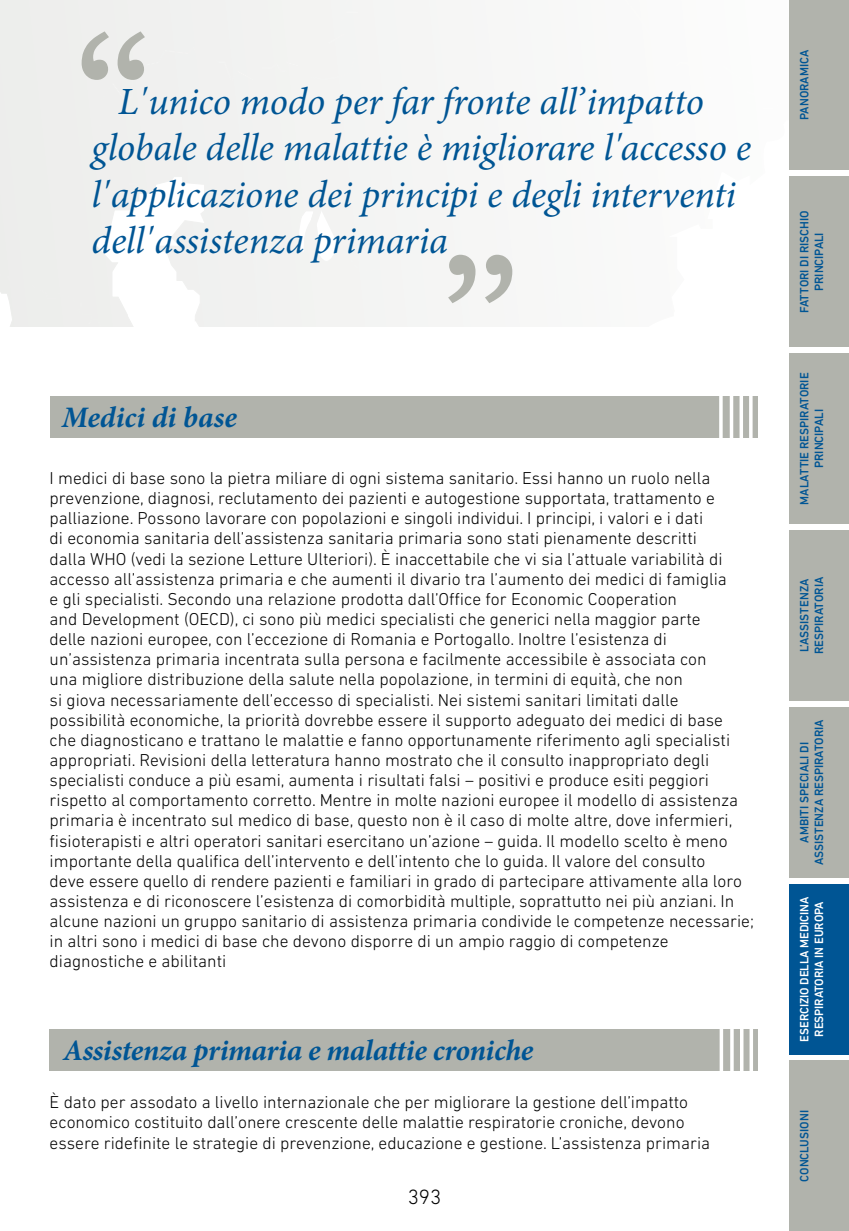
<style>
.page{position:relative;width:849px;height:1231px;background:#fff}
.page>*{position:absolute;margin:0;border:0;box-sizing:border-box;transform-origin:0 0}
.t1{font:197.75px "Euphemia UCAS";color:#b1b3ac}
.t2{font:italic 38.5px/46.2px "Minion Pro";letter-spacing:-.005em;color:#005594}
.t3{font:italic 700 29.75px "Minion Pro";letter-spacing:-.01em;color:#005594}
.t4{font:300 21px "DIN Next LT Pro";color:#000}
.t5{font:300 17.5px/20.1px "DIN Next LT Pro";color:#000}
.t6{font:500 12.25px/14.7px "DIN Next LT Pro";color:#005594;text-align:center}
.t7{font:500 12.25px/14.7px "DIN Next LT Pro";letter-spacing:-.005em;color:#fff;text-align:center}
</style>
<div class="page">
<div style="left:0;top:0;width:820px;height:271px;background:#eeeeed"></div>
<svg style="left:94px;top:0;width:699px;height:291px"></svg>
<svg style="left:0;top:271px;width:157px;height:55px"></svg>
<div style="left:195px;top:184px;width:478px;height:142px;background:#f5f5f4"></div>
<div style="left:50px;top:397px;width:707px;height:41px;background:#b1b3ac"></div>
<hr style="left:748px;top:386px;width:4px;height:72px;background:#fff">
<hr style="left:739px;top:386px;width:3px;height:72px;background:#fff">
<hr style="left:729px;top:386px;width:4px;height:72px;background:#fff">
<hr style="left:719px;top:386px;width:3px;height:72px;background:#fff">
<div style="left:50px;top:1029px;width:707px;height:41px;background:#b1b3ac"></div>
<hr style="left:749px;top:1019px;width:3px;height:72px;background:#fff">
<hr style="left:739px;top:1019px;width:4px;height:72px;background:#fff">
<hr style="left:730px;top:1019px;width:3px;height:72px;background:#fff">
<hr style="left:719px;top:1019px;width:4px;height:72px;background:#fff">
<div style="left:789px;top:0;width:59px;height:170px;background:#b1b3ac"></div>
<div style="left:789px;top:177px;width:59px;height:170px;background:#b1b3ac"></div>
<div style="left:789px;top:353px;width:59px;height:170px;background:#b1b3ac"></div>
<div style="left:789px;top:530px;width:59px;height:170px;background:#b1b3ac"></div>
<div style="left:789px;top:884px;width:59px;height:169px;background:#005594"></div>
<div style="left:789px;top:1060px;width:59px;height:170px;background:#b1b3ac"></div>
<div style="left:789px;top:707px;width:59px;height:170px;background:#b1b3ac"></div>
<h1 class="t1" style="left:76px;top:-17px;width:80px">“</h1>
<h2 class="t2" style="left:92px;top:79px;width:660px;text-indent:26px">L'unico modo per far fronte all’impatto globale delle malattie è migliorare l'accesso e l'applicazione dei principi e degli interventi dell'assistenza primaria</h2>
<h1 class="t1" style="left:441px;top:206px;width:82px">”</h1>
<h3 class="t3" style="left:62px;top:396px;width:176px">Medici di base</h3>
<p class="t5" style="left:50px;top:468px;width:705px">I medici di base sono la pietra miliare di ogni sistema sanitario. Essi hanno un ruolo nella prevenzione, diagnosi, reclutamento dei pazienti e autogestione supportata, trattamento e palliazione. Possono lavorare con popolazioni e singoli individui. I principi, i valori e i dati<br>di economia sanitaria dell’assistenza sanitaria primaria sono stati pienamente descritti<br>dalla WHO (vedi la sezione Letture Ulteriori). È inaccettabile che vi sia l’attuale variabilità di accesso all’assistenza primaria e che aumenti il divario tra l’aumento dei medici di famiglia<br>e gli specialisti. Secondo una relazione prodotta dall’Office for Economic Cooperation<br>and Development (OECD), ci sono più medici specialisti che generici nella maggior parte<br>delle nazioni europee, con l’eccezione di Romania e Portogallo. Inoltre l’esistenza di un’assistenza primaria incentrata sulla persona e facilmente accessibile è associata con<br>una migliore distribuzione della salute nella popolazione, in termini di equità, che non<br>si giova necessariamente dell’eccesso di specialisti. Nei sistemi sanitari limitati dalle possibilità economiche, la priorità dovrebbe essere il supporto adeguato dei medici di base<br>che diagnosticano e trattano le malattie e fanno opportunamente riferimento agli specialisti appropriati. Revisioni della letteratura hanno mostrato che il consulto inappropriato degli specialisti conduce a più esami, aumenta i risultati falsi – positivi e produce esiti peggiori rispetto al comportamento corretto. Mentre in molte nazioni europee il modello di assistenza primaria è incentrato sul medico di base, questo non è il caso di molte altre, dove infermieri, fisioterapisti e altri operatori sanitari esercitano un’azione – guida. Il modello scelto è meno importante della qualifica dell’intervento e dell’intento che lo guida. Il valore del consulto<br>deve essere quello di rendere pazienti e familiari in grado di partecipare attivamente alla loro assistenza e di riconoscere l’esistenza di comorbidità multiple, soprattutto nei più anziani. In alcune nazioni un gruppo sanitario di assistenza primaria condivide le competenze necessarie; in altri sono i medici di base che devono disporre di un ampio raggio di competenze diagnostiche e abilitanti</p>
<h3 class="t3" style="left:63px;top:1028px;width:471px">Assistenza primaria e malattie croniche</h3>
<p class="t5" style="left:50px;top:1091px;width:662px">È dato per assodato a livello internazionale che per migliorare la gestione dell’impatto economico costituito dall’onere crescente delle malattie respiratorie croniche, devono essere ridefinite le strategie di prevenzione, educazione e gestione. L’assistenza primaria</p>
<p class="t4" style="left:407px;top:1184px;width:35px">393</p>
<p class="t6" style="left:796px;top:120px;width:71px;rotate:-90deg">Panoramica</p>
<p class="t6" style="left:796px;top:313px;width:103px;rotate:-90deg">Fattori di rischio principali</p>
<p class="t6" style="left:796px;top:504px;width:132px;rotate:-90deg">Malattie respiratorie principali</p>
<p class="t6" style="left:796px;top:654px;width:79px;text-align:left;rotate:-90deg">l’assistenza respiratoria</p>
<p class="t6" style="left:796px;top:865px;width:148px;rotate:-90deg">Ambiti speciali di assistenza respiratoria</p>
<p class="t7" style="left:796px;top:1041px;width:147px;rotate:-90deg">Esercizio della medicina respiratoria in Europa</p>
<p class="t6" style="left:796px;top:1181px;width:71px;rotate:-90deg">Conclusioni</p>
</div>
